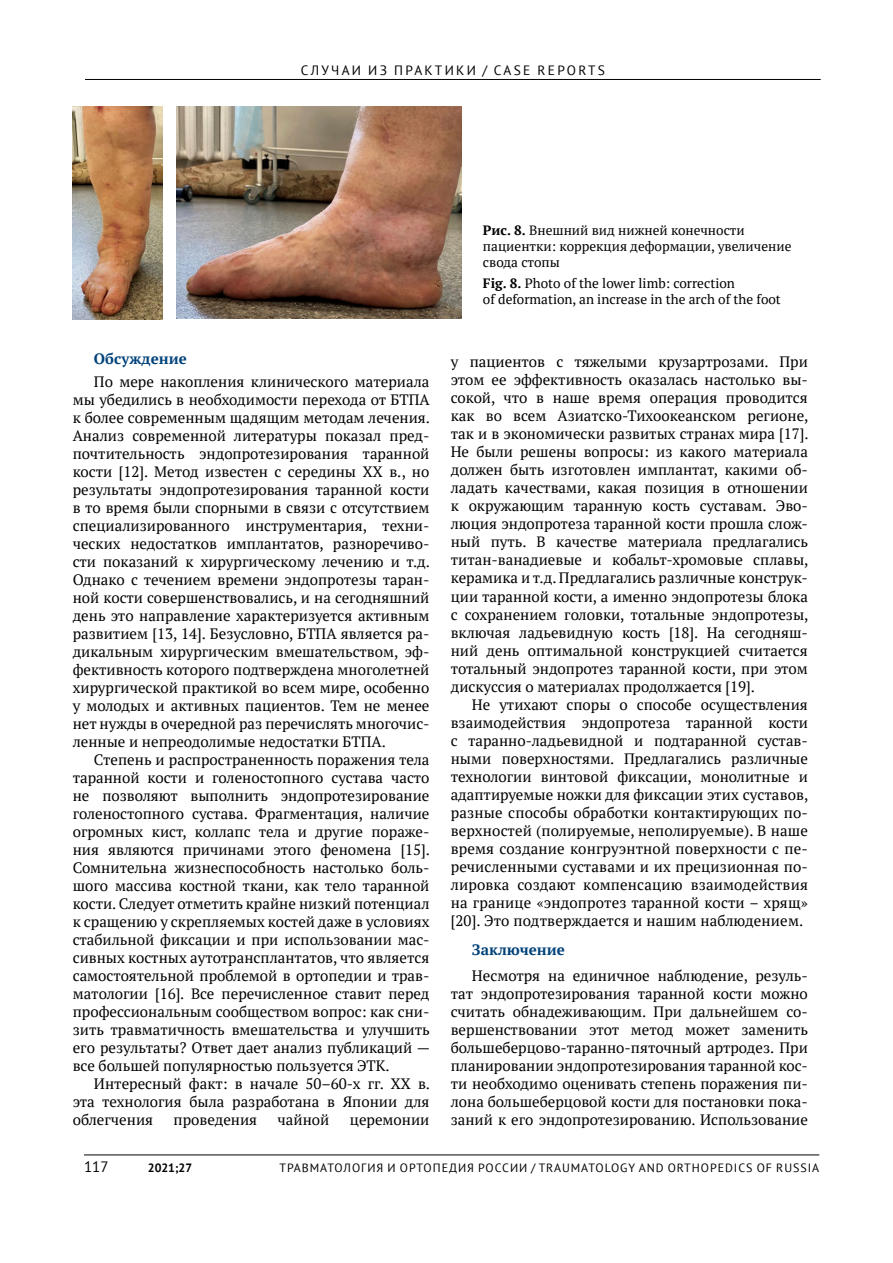
<style>
.page{position:relative;width:893px;height:1263px;background:#fff}
.page>*{position:absolute;margin:0;border:0;box-sizing:border-box;transform-origin:0 0}
.t1{font:15px/18px "PT Serif";color:#000;text-align:justify}
.t2{font:700 15px "PT Serif";color:#00427a}
.t3{font:15px "PT Sans";color:#000}
.t4{font:13.5px/16.2px "PT Serif";color:#000}
.t5{font:13.5px "PT Sans";letter-spacing:.17em;color:#000}
.t6{font:12px "PT Sans";letter-spacing:.08em;color:#000}
.t7{font:700 12px "PT Sans";color:#000}
.s1{font-weight:700}
</style>
<div class="page">
<hr style="left:85px;top:79px;width:736px;height:1px;background:#000">
<hr style="left:84px;top:1154px;width:735px;height:1px;background:#000">
<img style="left:73px;top:106px;width:89px;height:213px">
<img style="left:177px;top:106px;width:285px;height:213px">
<p class="t5" style="left:301px;top:61px;width:304px">СЛУЧАИ ИЗ ПРАКТИКИ / CASE REPORTS</p>
<p class="t2" style="left:94px;top:351px;width:94px">Обсуждение</p>
<p class="t1" style="left:73px;top:373px;width:359px;text-indent:21px">По мере накопления клинического материала мы убедились в необходимости перехода от БТПА к более современным щадящим методам лечения.<br>Анализ современной литературы показал пред&shy;почтительность эндопротезирования таранной кости [12]. Метод известен с середины XX в., но результаты эндопротезирования таранной кости в то время были спорными в связи с отсутствием специализированного инструментария, техни&shy;ческих недостатков имплантатов, разноречиво&shy;сти показаний к хирургическому лечению и т.д.<br>Однако с течением времени эндопротезы таран&shy;ной кости совершенствовались, и на сегодняшний день это направление характеризуется активным развитием [13, 14]. Безусловно, БТПА является ра&shy;дикальным хирургическим вмешательством, эф&shy;фективность которого подтверждена многолетней хирургической практикой во всем мире, особенно у молодых и активных пациентов. Тем не менее нет нужды в очередной раз перечислять многочис&shy;ленные и непреодолимые недостатки БТПА.</p>
<p class="t1" style="left:73px;top:751px;width:359px;text-indent:21px">Степень и распространенность поражения тела таранной кости и голеностопного сустава часто не позволяют выполнить эндопротезирование голеностопного сустава. Фрагментация, наличие огромных кист, коллапс тела и другие пораже&shy;ния являются причинами этого феномена [15].<br>Сомнительна жизнеспособность настолько боль&shy;шого массива костной ткани, как тело таранной кости. Следует отметить крайне низкий потенциал к сращению у скрепляемых костей даже в условиях стабильной фиксации и при использовании мас&shy;сивных костных аутотрансплантатов, что является самостоятельной проблемой в ортопедии и трав&shy;матологии [16]. Все перечисленное ставит перед профессиональным сообществом вопрос: как сни&shy;зить травматичность вмешательства и улучшить его результаты? Ответ дает анализ публикаций — все большей популярностью пользуется ЭТК.</p>
<p class="t1" style="left:73px;top:1075px;width:359px;text-indent:21px">Интересный факт: в начале 50–60-х гг. XX в. эта технология была разработана в Японии для облегчения</p>
<p class="t1" style="left:174px;top:1111px;width:85px">проведения</p>
<p class="t1" style="left:278px;top:1111px;width:53px">чайной</p>
<p class="t1" style="left:350px;top:1111px;width:81px">церемонии</p>
<p class="t4" style="left:483px;top:223px;width:310px"><span class="s1">Рис. 8.</span> Внешний вид нижней конечности пациентки: коррекция деформации, увеличение свода стопы</p>
<p class="t4" style="left:483px;top:275px;width:299px"><span class="s1">Fig. 8.</span> Photo of the lower limb: correction<br>of deformation, an increase in the arch of the foot</p>
<p class="t1" style="left:451px;top:354px;width:359px;text-align:left">у пациентов с тяжелыми крузартрозами. При этом ее эффективность оказалась настолько вы&shy;сокой, что в наше время операция проводится как во всем Азиатско-Тихоокеанском регионе, так и в экономически развитых странах мира [17].<br>Не были решены вопросы: из какого материала должен быть изготовлен имплантат, какими об&shy;ладать качествами, какая позиция в отношении к окружающим таранную кость суставам. Эво&shy;люция эндопротеза таранной кости прошла слож&shy;ный путь. В качестве материала предлагались титан-ванадиевые и кобальт-хромовые сплавы, керамика и т.д. Предлагались различные конструк&shy;ции таранной кости, а именно эндопротезы блока с сохранением головки, тотальные эндопротезы, включая ладьевидную кость [18]. На сегодняш&shy;ний день оптимальной конструкцией считается тотальный эндопротез таранной кости, при этом дискуссия о материалах продолжается [19].</p>
<p class="t1" style="left:451px;top:696px;width:359px;text-indent:21px">Не утихают споры о способе осуществления взаимодействия эндопротеза таранной кости с таранно-ладьевидной и подтаранной сустав&shy;ными поверхностями. Предлагались различные технологии винтовой фиксации, монолитные и адаптируемые ножки для фиксации этих суставов, разные способы обработки контактирующих по&shy;верхностей (полируемые, неполируемые). В наше время создание конгруэнтной поверхности с пе&shy;речисленными суставами и их прецизионная по&shy;лировка создают компенсацию взаимодействия на границе «эндопротез таранной кости – хрящ» [20]. Это подтверждается и нашим наблюдением.</p>
<p class="t2" style="left:472px;top:941px;width:94px">Заключение</p>
<p class="t1" style="left:451px;top:968px;width:359px;text-align:left;text-indent:21px">Несмотря на единичное наблюдение, резуль&shy;тат эндопротезирования таранной кости можно считать обнадеживающим. При дальнейшем со&shy;вершенствовании этот метод может заменить большеберцово-таранно-пяточный артродез. При планировании эндопротезирования таранной кос&shy;ти необходимо оценивать степень поражения пи&shy;лона большеберцовой кости для постановки пока&shy;заний к его эндопротезированию. Использование</p>
<p class="t3" style="left:84px;top:1157px;width:26px">117</p>
<p class="t7" style="left:148px;top:1160px;width:46px">2021;27</p>
<p class="t6" style="left:279px;top:1160px;width:311px">ТРАВМАТОЛОГИЯ И ОРТОПЕДИЯ РОССИИ / TRAUMATO</p>
<p class="t6" style="left:605px;top:1160px;width:72px">LOGY AND ORT</p>
<p class="t6" style="left:692px;top:1160px;width:18px">HOPE</p>
<p class="t6" style="left:725px;top:1160px;width:95px">DICS OF RUSSIA</p>
</div>
